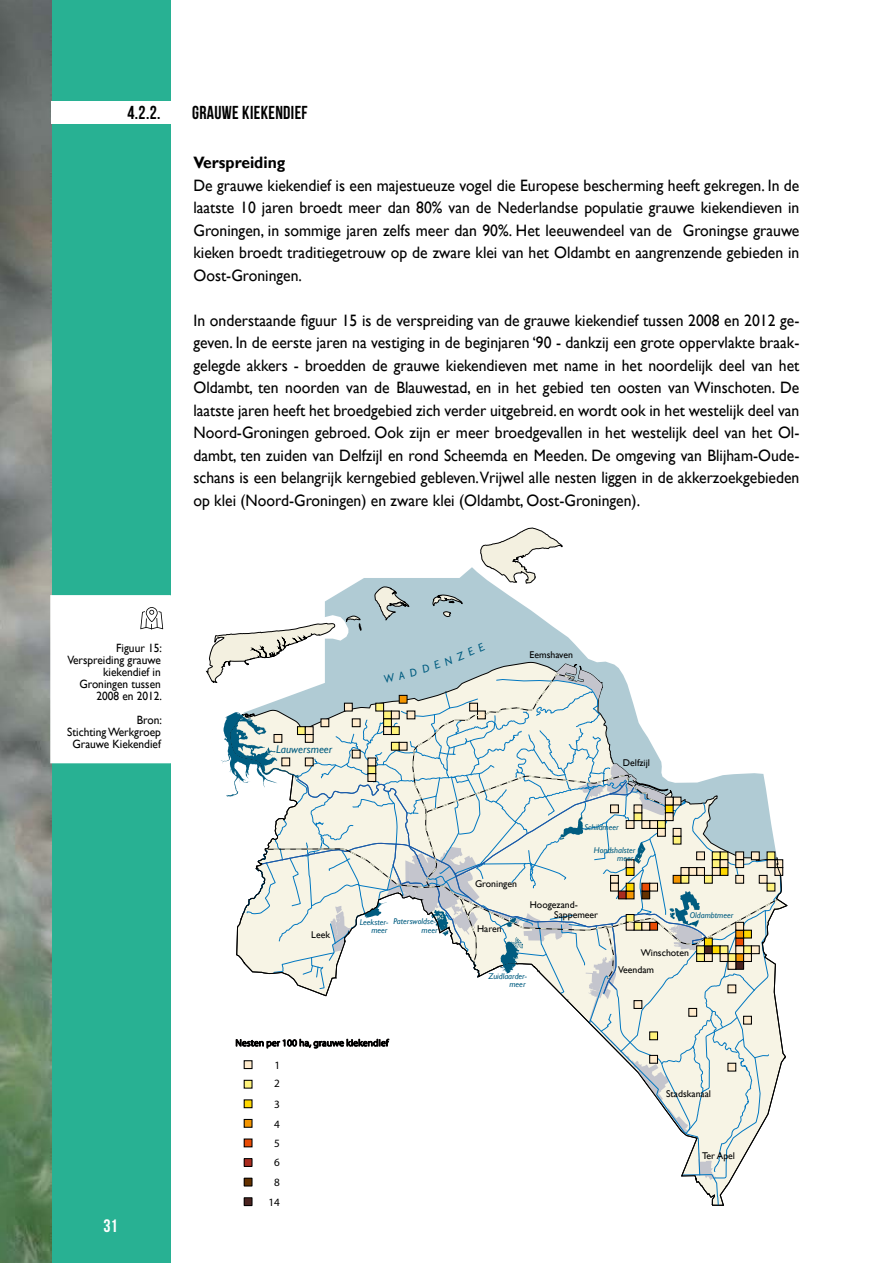
<style>
.page{position:relative;width:893px;height:1263px;background:#fff}
.page>*{position:absolute;margin:0;border:0;box-sizing:border-box;transform-origin:0 0}
.t1{font:18.75px "Bebas Neue";letter-spacing:.02em;color:#000;scale:.95 1}
.t2{font:18px "Bebas Neue";color:#fff}
.t3{font:16.5px/22.5px "Gill Sans";color:#000;text-align:justify;scale:.95 1}
.t4{font:700 16.5px "Gill Sans";color:#000;scale:.95 1}
.t5{font:12px/12px "Gill Sans";color:#000;text-align:right;scale:.95 1}
.t6{font:italic 11.25px "Gill Sans";color:#005c80}
.t7{font:11.25px/18.9px "Myriad Pro";color:#000}
.t8{font:9.75px/9.8px "Gill Sans";color:#000}
.t9{font:italic 8.4px/8.4px "Gill Sans";color:#005c80;text-align:right}
</style>
<div class="page">
<div style="left:51px;top:0;width:119px;height:1263px;background:#28b193"></div>
<img style="left:0;top:0;width:51px;height:1263px">
<div style="left:51px;top:596px;width:119px;height:166px;background:#fff"></div>
<div style="left:50px;top:595px;width:121px;height:168px;border:2px solid #fff"></div>
<svg style="left:140px;top:607px;width:23px;height:23px"></svg>
<div style="left:51px;top:101px;width:748px;height:22px;background:#fff"></div>
<svg style="left:206px;top:528px;width:575px;height:678px"></svg>
<p class="t1" style="left:128px;top:102px;width:34px">4.2.2.</p>
<p class="t1" style="left:192px;top:102px;width:123px">GRAUWE KIEKENDIEF</p>
<p class="t4" style="left:193px;top:153px;width:98px">Verspreiding</p>
<p class="t3" style="left:193px;top:174px;width:639px">De grauwe kiekendief is een majestueuze vogel die Europese bescherming heeft gekregen. In de laatste 10 jaren broedt meer dan 80% van de Nederlandse populatie grauwe kiekendieven in Groningen, in sommige jaren zelfs meer dan 90%. Het leeuwendeel van de Groningse grauwe kieken broedt traditiegetrouw op de zware klei van het Oldambt en aangrenzende gebieden in Oost-Groningen.</p>
<p class="t3" style="left:193px;top:309px;width:639px">In onderstaande figuur 15 is de verspreiding van de grauwe kiekendief tussen 2008 en 2012 ge&shy;geven. In de eerste jaren na vestiging in de beginjaren ‘90 - dankzij een grote oppervlakte braak&shy;gelegde akkers - broedden de grauwe kiekendieven met name in het noordelijk deel van het Oldambt, ten noorden van de Blauwestad, en in het gebied ten oosten van Winschoten. De laatste jaren heeft het broedgebied zich verder uitgebreid. en wordt ook in het westelijk deel van Noord-Groningen gebroed. Ook zijn er meer broedgevallen in het westelijk deel van het Ol&shy;dambt, ten zuiden van Delfzijl en rond Scheemda en Meeden. De omgeving van Blijham-Oude&shy;schans is een belangrijk kerngebied gebleven.Vrijwel alle nesten liggen in de akkerzoekgebieden op klei (Noord-Groningen) en zware klei (Oldambt, Oost-Groningen).</p>
<p class="t5" style="left:67px;top:642px;width:101px">Figuur 15:<br>Verspreiding grauwe kiekendief in<br>Groningen tussen<br>2008 en 2012.</p>
<p class="t5" style="left:67px;top:714px;width:101px">Bron:<br>Stichting Werkgroep<br>Grauwe Kiekendief</p>
<p class="t2" style="left:103px;top:1216px;width:16px">31</p>
<p class="t6" style="left:276px;top:743px;width:58px">Lauwersmeer</p>
<p class="t8" style="left:311px;top:930px;width:20px">Leek</p>
<p class="t9" style="left:360px;top:918px;width:30px">Leekster&shy;meer</p>
<p class="t9" style="left:393px;top:917px;width:46px">Paterswoldse&shy;meer</p>
<p class="t7" style="left:274px;top:1055px;width:8px">1<br>2</p>
<p class="t7" style="left:274px;top:1093px;width:7px;line-height:20.2px">3<br>4</p>
<p class="t7" style="left:274px;top:1133px;width:7px">5<br>6</p>
<p class="t7" style="left:269px;top:1172px;width:13px;line-height:20.2px;text-align:center">8<br>14</p>
<p class="t8" style="left:530px;top:650px;width:45px">Eemshaven</p>
<p class="t8" style="left:623px;top:758px;width:29px">Delfzijl</p>
<p class="t8" style="left:475px;top:879px;width:43px">Groningen</p>
<p class="t8" style="left:477px;top:924px;width:26px">Haren</p>
<p class="t9" style="left:584px;top:823px;width:36px">Schildmeer</p>
<p class="t9" style="left:594px;top:846px;width:43px">Hondshalster meer</p>
<p class="t8" style="left:554px;top:900px;width:45px;text-indent:-24px">Hoogezand-<br>Sappemeer</p>
<p class="t9" style="left:690px;top:911px;width:45px">Oldambtmeer</p>
<p class="t8" style="left:641px;top:948px;width:50px">Winschoten</p>
<p class="t9" style="left:488px;top:972px;width:40px">Zuidlaarder&shy;meer</p>
<p class="t8" style="left:618px;top:965px;width:37px">Veendam</p>
<p class="t8" style="left:666px;top:1089px;width:46px">Stadskanaal</p>
<p class="t8" style="left:702px;top:1151px;width:35px">Ter Apel</p>
</div>
